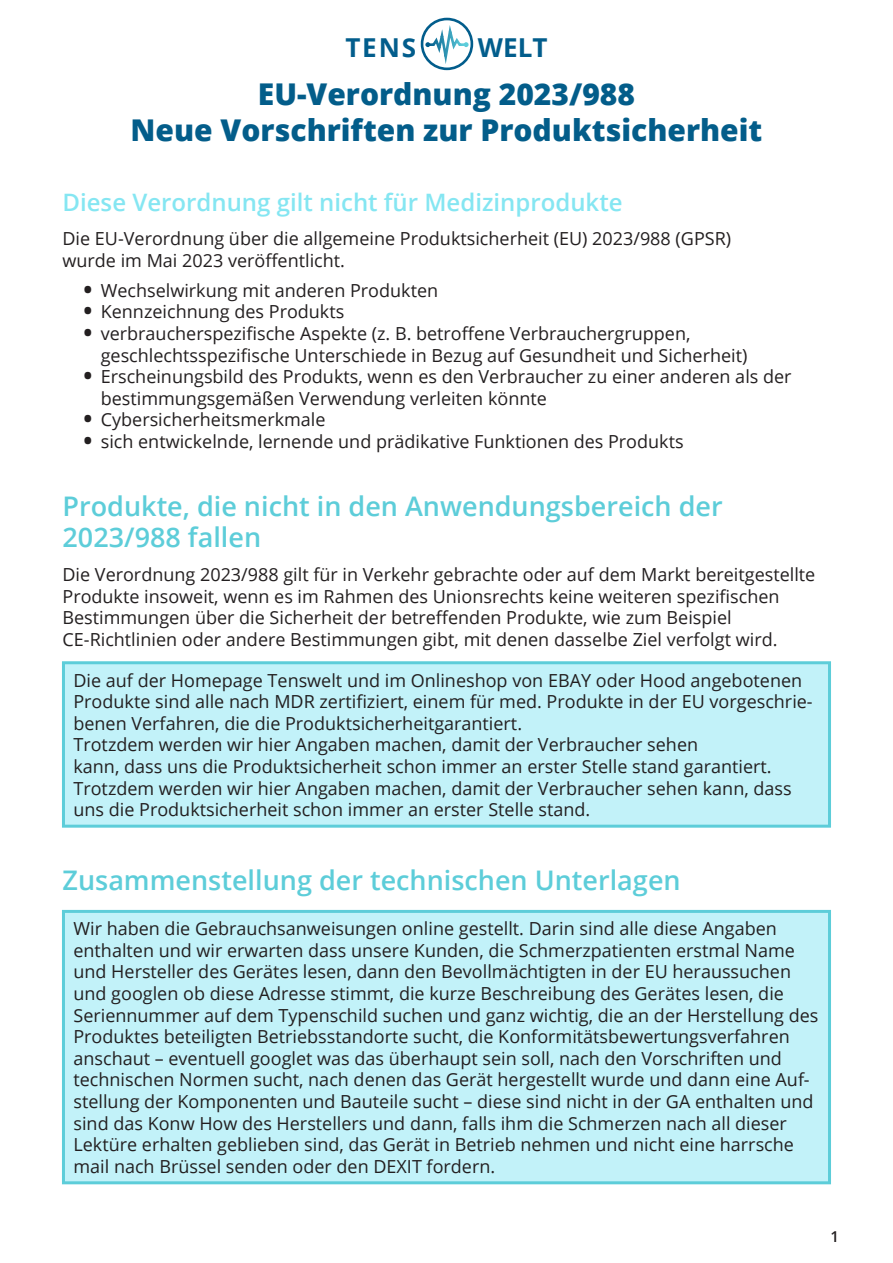
<style>
.page{position:relative;width:893px;height:1263px;background:#fff}
.page>*{position:absolute;margin:0;border:0;box-sizing:border-box;transform-origin:0 0}
.Header_1{font:800 30px "Open Sans";color:#035d8a}
.Absatzformat_3{font:600 27px "Open Sans";color:#5dcdd9}
.t1{font:700 26.1px "Open Sans";letter-spacing:.035em;color:#025d8c}
.Header_3{font:600 24px "Open Sans";color:#85e6f2}
.Hervorgehobener_Text{font:18px/21.6px "Open Sans";color:#231f20}
.Absatzformat_1{font:18px/21.6px "Open Sans";color:#231f20}
.t2{font:600 15px "Open Sans";color:#231f20}
.s1{font-weight:800;font-size:21px}
</style>
<div class="page">
<svg style="left:425px;top:19px;width:44px;height:52px"></svg>
<div style="left:421px;top:18px;width:52px;height:52px;border:3px solid #025d8c;border-radius:50%"></div>
<div style="left:63px;top:663px;width:766px;height:163px;background:#c2f2f9"></div>
<div style="left:62px;top:661px;width:769px;height:167px;border:3px solid #5dcdd9"></div>
<div style="left:63px;top:911px;width:766px;height:272px;background:#c2f2f9"></div>
<div style="left:62px;top:910px;width:769px;height:274px;border:3px solid #5dcdd9"></div>
<h3 class="t1" style="left:345px;top:29px;width:72px">TENS</h3>
<h3 class="t1" style="left:478px;top:29px;width:71px">WELT</h3>
<p class="Header_1" style="left:258px;top:71px;width:379px">EU-Verordnung 2023/988</p>
<p class="Header_1" style="left:131px;top:107px;width:633px">Neue Vorschriften zur Produktsicherheit</p>
<p class="Header_3" style="left:63px;top:185px;width:562px">Diese Verordnung gilt nicht für Medizinprodukte</p>
<p class="Absatzformat_1" style="left:63px;top:227px;width:670px">Die EU-Verordnung über die allgemeine Produktsicherheit (EU) 2023/988 (GPSR)</p>
<p class="Absatzformat_1" style="left:63px;top:249px;width:284px">wurde im Mai 2023 veröffentlicht.</p>
<p class="Hervorgehobener_Text" style="left:84px;top:279px;width:356px"><span class="s1">•</span> Wechselwirkung mit anderen Produkten</p>
<p class="Hervorgehobener_Text" style="left:84px;top:301px;width:262px"><span class="s1">•</span> Kennzeichnung des Produkts</p>
<p class="Hervorgehobener_Text" style="left:101px;top:322px;width:648px;text-indent:-17px"><span class="s1">•</span> verbraucherspezifische Aspekte (z. B. betroffene Verbrauchergruppen, geschlechtsspezifische Unterschiede in Bezug auf Gesundheit und Sicherheit)</p>
<p class="Hervorgehobener_Text" style="left:101px;top:365px;width:692px;text-indent:-17px"><span class="s1">•</span> Erscheinungsbild des Produkts, wenn es den Verbraucher zu einer anderen als der bestimmungsgemäßen Verwendung verleiten könnte</p>
<p class="Hervorgehobener_Text" style="left:84px;top:409px;width:243px"><span class="s1">•</span> Cybersicherheitsmerkmale</p>
<p class="Hervorgehobener_Text" style="left:84px;top:430px;width:601px"><span class="s1">•</span> sich entwickelnde, lernende und prädikative Funktionen des Produkts</p>
<p class="Absatzformat_3" style="left:63px;top:488px;width:662px">Produkte, die nicht in den Anwendungsbereich der</p>
<p class="Absatzformat_3" style="left:63px;top:518px;width:200px">2023/988 fallen</p>
<p class="Absatzformat_1" style="left:63px;top:563px;width:754px">Die Verordnung 2023/988 gilt für in Verkehr gebrachte oder auf dem Markt bereitgestellte<br>Produkte insoweit, wenn es im Rahmen des Unionsrechts keine weiteren spezifischen</p>
<p class="Absatzformat_1" style="left:63px;top:607px;width:671px">Bestimmungen über die Sicherheit der betreffenden Produkte, wie zum Beispiel</p>
<p class="Absatzformat_1" style="left:63px;top:628px;width:716px">CE-Richtlinien oder andere Bestimmungen gibt, mit denen dasselbe Ziel verfolgt wird.</p>
<p class="Hervorgehobener_Text" style="left:73px;top:669px;width:741px">Die auf der Homepage Tenswelt und im Onlineshop von EBAY oder Hood angebotenen<br>Produkte sind alle nach MDR zertifiziert, einem für med. Produkte in der EU vorgeschrie&shy;benen Verfahren, die die Produktsicherheitgarantiert.</p>
<p class="Hervorgehobener_Text" style="left:73px;top:733px;width:626px">Trotzdem werden wir hier Angaben machen, damit der Verbraucher sehen</p>
<p class="Hervorgehobener_Text" style="left:73px;top:755px;width:700px">kann, dass uns die Produktsicherheit schon immer an erster Stelle stand garantiert.</p>
<p class="Hervorgehobener_Text" style="left:73px;top:777px;width:720px">Trotzdem werden wir hier Angaben machen, damit der Verbraucher sehen kann, dass uns die Produktsicherheit schon immer an erster Stelle stand.</p>
<p class="Absatzformat_3" style="left:63px;top:862px;width:620px">Zusammenstellung der technischen Unterlagen</p>
<p class="Hervorgehobener_Text" style="left:73px;top:917px;width:746px">Wir haben die Gebrauchsanweisungen online gestellt. Darin sind alle diese Angaben enthalten und wir erwarten dass unsere Kunden, die Schmerzpatienten erstmal Name und Hersteller des Gerätes lesen, dann den Bevollmächtigten in der EU heraussuchen und googlen ob diese Adresse stimmt, die kurze Beschreibung des Gerätes lesen, die Seriennummer auf dem Typenschild suchen und ganz wichtig, die an der Herstellung des Produktes beteiligten Betriebsstandorte sucht, die Konformitätsbewertungsverfahren anschaut – eventuell googlet was das überhaupt sein soll, nach den Vorschriften und technischen Normen sucht, nach denen das Gerät hergestellt wurde und dann eine Auf&shy;stellung der Komponenten und Bauteile sucht – diese sind nicht in der GA enthalten und sind das Konw How des Herstellers und dann, falls ihm die Schmerzen nach all dieser Lektüre erhalten geblieben sind, das Gerät in Betrieb nehmen und nicht eine harrsche mail nach Brüssel senden oder den DEXIT fordern.</p>
<p class="t2" style="left:830px;top:1226px;width:10px">1</p>
</div>
